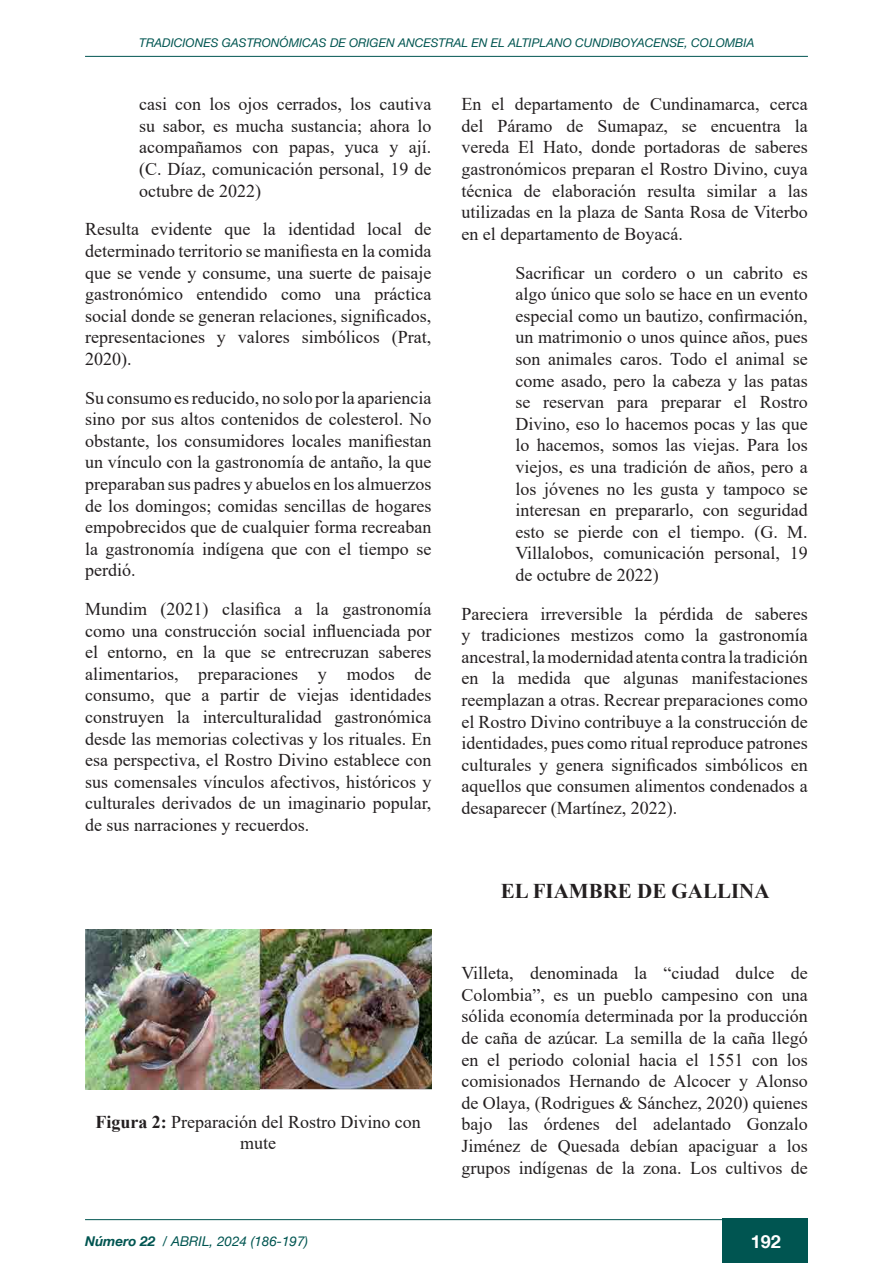
<style>
.page{position:relative;width:893px;height:1263px;background:#fff}
.page>*{position:absolute;margin:0;border:0;box-sizing:border-box;transform-origin:0 0}
.Body_Text{font:700 21px "Times New Roman";color:#231f20}
.Body_Text-2{font:18px/21.6px "Times New Roman";color:#231f20;text-align:justify}
.t1{font:700 18px "Helvetica Neue LT Com";color:#fff}
.t2{font:italic 13.5px "Helvetica Neue LT Com";color:#005551}
.t3{font:italic 12px "Helvetica Neue LT Com";color:#005551}
.s1{font-weight:700}
</style>
<div class="page">
<hr style="left:85px;top:56px;width:723px;height:1px;background:#005551">
<div style="left:723px;top:1219px;width:85px;height:44px;background:#005551"></div>
<hr style="left:85px;top:1219px;width:723px;height:1px;background:#005551">
<img style="left:85px;top:929px;width:347px;height:160px">
<p class="t3" style="left:139px;top:35px;width:617px">TRADICIONES GASTRONÓMICAS DE ORIGEN ANCESTRAL EN EL ALTIPLANO CUNDIBOYACENSE, COLOMBIA</p>
<p class="Body_Text-2" style="left:139px;top:93px;width:294px">casi con los ojos cerrados, los cautiva su sabor, es mucha sustancia; ahora lo acompañamos con papas, yuca y ají. (C. Díaz, comunicación personal, 19 de octubre de 2022)</p>
<p class="Body_Text-2" style="left:85px;top:218px;width:348px">Resulta evidente que la identidad local de determinado territorio se manifiesta en la comida que se vende y consume, una suerte de paisaje gastronómico entendido como una práctica social donde se generan relaciones, significados, representaciones y valores simbólicos (Prat, 2020).</p>
<p class="Body_Text-2" style="left:85px;top:386px;width:348px">Su consumo es reducido, no solo por la apariencia sino por sus altos contenidos de colesterol. No obstante, los consumidores locales manifiestan un vínculo con la gastronomía de antaño, la que preparaban sus padres y abuelos en los almuerzos de los domingos; comidas sencillas de hogares empobrecidos que de cualquier forma recreaban la gastronomía indígena que con el tiempo se perdió.</p>
<p class="Body_Text-2" style="left:85px;top:598px;width:348px">Mundim (2021) clasifica a la gastronomía como una construcción social influenciada por el entorno, en la que se entrecruzan saberes alimentarios, preparaciones y modos de consumo, que a partir de viejas identidades construyen la interculturalidad gastronómica desde las memorias colectivas y los rituales. En esa perspectiva, el Rostro Divino establece con sus comensales vínculos afectivos, históricos y culturales derivados de un imaginario popular, de sus narraciones y recuerdos.</p>
<p class="Body_Text-2" style="left:96px;top:1110px;width:327px;text-align:center"><span class="s1">Figura 2:</span> Preparación del Rostro Divino con mute</p>
<p class="Body_Text-2" style="left:461px;top:93px;width:348px">En el departamento de Cundinamarca, cerca del Páramo de Sumapaz, se encuentra la vereda El Hato, donde portadoras de saberes gastronómicos preparan el Rostro Divino, cuya técnica de elaboración resulta similar a las utilizadas en la plaza de Santa Rosa de Viterbo en el departamento de Boyacá.</p>
<p class="Body_Text-2" style="left:515px;top:261px;width:294px">Sacrificar un cordero o un cabrito es algo único que solo se hace en un evento especial como un bautizo, confirmación, un matrimonio o unos quince años, pues son animales caros. Todo el animal se come asado, pero la cabeza y las patas se reservan para preparar el Rostro Divino, eso lo hacemos pocas y las que lo hacemos, somos las viejas. Para los viejos, es una tradición de años, pero a los jóvenes no les gusta y tampoco se interesan en prepararlo, con seguridad esto se pierde con el tiempo. (G. M.<br>Villalobos, comunicación personal, 19 de octubre de 2022)</p>
<p class="Body_Text-2" style="left:461px;top:602px;width:348px">Pareciera irreversible la pérdida de saberes y tradiciones mestizos como la gastronomía ancestral, la modernidad atenta contra la tradición en la medida que algunas manifestaciones reemplazan a otras. Recrear preparaciones como el Rostro Divino contribuye a la construcción de identidades, pues como ritual reproduce patrones culturales y genera significados simbólicos en aquellos que consumen alimentos condenados a desaparecer (Martínez, 2022).</p>
<p class="Body_Text" style="left:501px;top:876px;width:270px">EL FIAMBRE DE GALLINA</p>
<p class="Body_Text-2" style="left:461px;top:962px;width:348px">Villeta, denominada la “ciudad dulce de Colombia”, es un pueblo campesino con una sólida economía determinada por la producción de caña de azúcar. La semilla de la caña llegó en el periodo colonial hacia el 1551 con los comisionados Hernando de Alcocer y Alonso de Olaya, (Rodrigues &amp; Sánchez, 2020) quienes bajo las órdenes del adelantado Gonzalo Jiménez de Quesada debían apaciguar a los grupos indígenas de la zona. Los cultivos de</p>
<p class="t2" style="left:85px;top:1233px;width:225px"><span class="s1">Número 22</span> / ABRIL, 2024 (186-197)</p>
<p class="t1" style="left:751px;top:1230px;width:32px">192</p>
</div>
